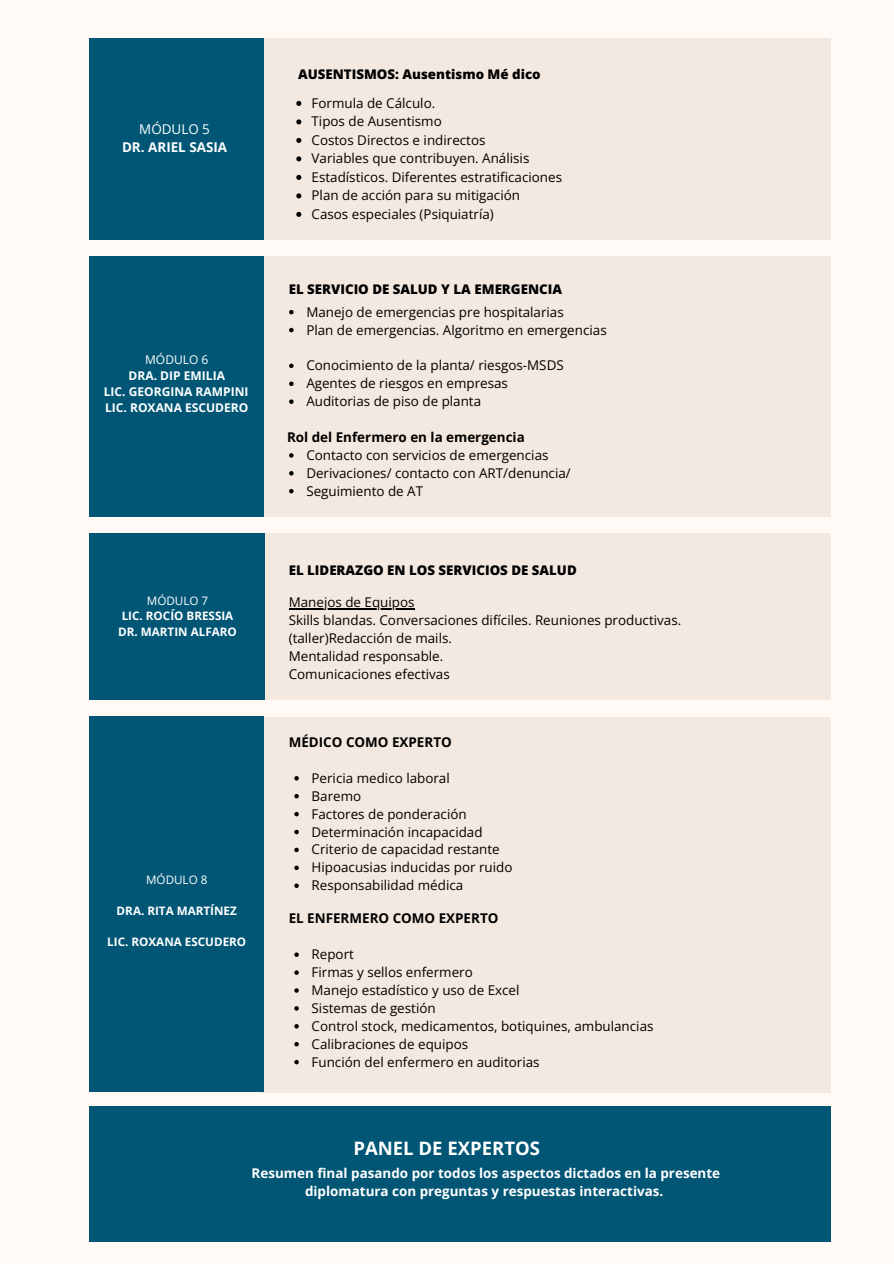
<style>
.page{position:relative;width:894px;height:1264px;background:#fff}
.page>*{position:absolute;margin:0;border:0;box-sizing:border-box;transform-origin:0 0}
.t1{font:700 18.45px "Open Sans";color:#fff}
.t2{font:700 13.5px/17.9px "Open Sans";color:#fff;text-align:center}
.t3{font:13.35px/17.9px "Open Sans";color:#000}
.t4{font:700 13.35px/17.9px "Open Sans";color:#fff;text-align:center}
.t5{font:800 13.35px "Open Sans";color:#000}
.t6{font:700 13.35px "Open Sans";color:#000}
.t7{font:700 12px "Open Sans";color:#fff}
.t8{font:12px "Open Sans";color:#fff}
.t9{font:700 11.7px "Open Sans";color:#fff}
.t10{font:11.7px "Open Sans";color:#fff}
.s1{font-weight:400}
</style>
<div class="page">
<div style="left:0;top:0;width:893px;height:1263px;background:#fffaf5"></div>
<div style="left:260px;top:38px;width:570px;height:201px;background:#f4e9e0"></div>
<div style="left:260px;top:256px;width:570px;height:261px;background:#f4e9e0"></div>
<div style="left:260px;top:534px;width:570px;height:166px;background:#f4e9e0"></div>
<div style="left:260px;top:717px;width:570px;height:375px;background:#f4e9e0"></div>
<div style="left:89px;top:38px;width:175px;height:201px;background:#015675"></div>
<div style="left:89px;top:256px;width:175px;height:261px;background:#015675"></div>
<div style="left:89px;top:534px;width:175px;height:166px;background:#015675"></div>
<div style="left:89px;top:717px;width:175px;height:374px;background:#015675"></div>
<div style="left:89px;top:1106px;width:741px;height:135px;background:#015675"></div>
<svg style="left:296px;top:101px;width:5px;height:5px"></svg>
<svg style="left:296px;top:119px;width:5px;height:5px"></svg>
<svg style="left:296px;top:138px;width:5px;height:5px"></svg>
<svg style="left:296px;top:156px;width:5px;height:5px"></svg>
<svg style="left:296px;top:175px;width:5px;height:5px"></svg>
<svg style="left:296px;top:193px;width:5px;height:5px"></svg>
<svg style="left:296px;top:212px;width:5px;height:5px"></svg>
<svg style="left:289px;top:310px;width:4px;height:4px"></svg>
<svg style="left:289px;top:328px;width:4px;height:4px"></svg>
<svg style="left:289px;top:363px;width:4px;height:5px"></svg>
<svg style="left:289px;top:381px;width:4px;height:5px"></svg>
<svg style="left:289px;top:399px;width:4px;height:5px"></svg>
<svg style="left:289px;top:453px;width:4px;height:4px"></svg>
<svg style="left:289px;top:471px;width:4px;height:4px"></svg>
<svg style="left:289px;top:489px;width:4px;height:4px"></svg>
<hr style="left:289px;top:608px;width:125px;height:1px;background:#000">
<svg style="left:294px;top:776px;width:5px;height:4px"></svg>
<svg style="left:294px;top:794px;width:5px;height:4px"></svg>
<svg style="left:294px;top:811px;width:5px;height:5px"></svg>
<svg style="left:294px;top:829px;width:5px;height:5px"></svg>
<svg style="left:294px;top:847px;width:5px;height:5px"></svg>
<svg style="left:294px;top:865px;width:5px;height:5px"></svg>
<svg style="left:294px;top:883px;width:5px;height:5px"></svg>
<svg style="left:294px;top:952px;width:5px;height:4px"></svg>
<svg style="left:294px;top:970px;width:5px;height:4px"></svg>
<svg style="left:294px;top:988px;width:5px;height:4px"></svg>
<svg style="left:294px;top:1006px;width:5px;height:4px"></svg>
<svg style="left:294px;top:1024px;width:5px;height:4px"></svg>
<svg style="left:294px;top:1042px;width:5px;height:4px"></svg>
<svg style="left:294px;top:1059px;width:5px;height:5px"></svg>
<p class="t2" style="left:122px;top:119px;width:107px"><span class="s1">MÓDULO 5<br></span>DR. ARIEL SASIA</p>
<p class="t8" style="left:145px;top:351px;width:65px">MÓDULO 6</p>
<p class="t7" style="left:129px;top:367px;width:98px">DRA. DIP EMILIA</p>
<p class="t7" style="left:104px;top:383px;width:146px">LIC. GEORGINA RAMPINI</p>
<p class="t7" style="left:105px;top:399px;width:145px">LIC. ROXANA ESCUDERO</p>
<p class="t10" style="left:147px;top:592px;width:63px">MÓDULO 7</p>
<p class="t9" style="left:122px;top:608px;width:113px">LIC. ROCÍO BRESSIA</p>
<p class="t9" style="left:118px;top:623px;width:120px">DR. MARTIN ALFARO</p>
<p class="t10" style="left:146px;top:871px;width:63px">MÓDULO 8</p>
<p class="t9" style="left:117px;top:902px;width:122px">DRA. RITA MARTÍNEZ</p>
<p class="t9" style="left:107px;top:934px;width:140px">LIC. ROXANA ESCUDERO</p>
<h3 class="t5" style="left:298px;top:65px;width:244px">AUSENTISMOS: Ausentismo Mé dico</h3>
<p class="t3" style="left:311px;top:93px;width:125px">Formula de Cálculo.</p>
<p class="t3" style="left:311px;top:112px;width:132px">Tipos de Ausentismo</p>
<p class="t3" style="left:311px;top:130px;width:175px">Costos Directos e indirectos</p>
<p class="t3" style="left:311px;top:149px;width:219px">Variables que contribuyen. Análisis</p>
<h4 class="t3" style="left:311px;top:167px;width:252px">Estadísticos. Diferentes estratificaciones</h4>
<p class="t3" style="left:311px;top:186px;width:210px">Plan de acción para su mitigación</p>
<p class="t3" style="left:311px;top:204px;width:184px">Casos especiales (Psiquiatría)</p>
<h4 class="t5" style="left:289px;top:280px;width:275px">EL SERVICIO DE SALUD Y LA EMERGENCIA</h4>
<p class="t3" style="left:306px;top:302px;width:259px">Manejo de emergencias pre hospitalarias</p>
<p class="t3" style="left:306px;top:320px;width:302px">Plan de emergencias. Algoritmo en emergencias</p>
<p class="t3" style="left:306px;top:356px;width:259px">Conocimiento de la planta/ riesgos-MSDS</p>
<p class="t3" style="left:306px;top:374px;width:203px">Agentes de riesgos en empresas</p>
<p class="t3" style="left:306px;top:392px;width:176px">Auditorias de piso de planta</p>
<h5 class="t6" style="left:287px;top:428px;width:239px">Rol del Enfermero en la emergencia</h5>
<p class="t3" style="left:306px;top:446px;width:244px">Contacto con servicios de emergencias</p>
<p class="t3" style="left:306px;top:463px;width:266px">Derivaciones/ contacto con ART/denuncia/</p>
<h6 class="t3" style="left:306px;top:481px;width:118px">Seguimiento de AT</h6>
<p class="t5" style="left:289px;top:561px;width:289px">EL LIDERAZGO EN LOS SERVICIOS DE SALUD</p>
<h6 class="t3" style="left:289px;top:593px;width:394px">Manejos de Equipos<br>Skills blandas. Conversaciones difíciles. Reuniones productivas. (taller)Redacción de mails.<br>Mentalidad responsable.</h6>
<h2 class="t3" style="left:289px;top:665px;width:162px">Comunicaciones efectivas</h2>
<p class="t6" style="left:289px;top:732px;width:164px">MÉDICO COMO EXPERTO</p>
<p class="t3" style="left:311px;top:768px;width:140px">Pericia medico laboral</p>
<p class="t3" style="left:311px;top:786px;width:51px">Baremo</p>
<p class="t3" style="left:311px;top:804px;width:156px">Factores de ponderación</p>
<p class="t3" style="left:311px;top:822px;width:172px">Determinación incapacidad</p>
<p class="t3" style="left:311px;top:840px;width:190px">Criterio de capacidad restante</p>
<p class="t3" style="left:311px;top:858px;width:202px">Hipoacusias inducidas por ruido</p>
<h2 class="t3" style="left:311px;top:876px;width:153px">Responsabilidad médica</h2>
<p class="t6" style="left:289px;top:909px;width:211px">EL ENFERMERO COMO EXPERTO</p>
<p class="t3" style="left:311px;top:945px;width:44px">Report</p>
<p class="t3" style="left:311px;top:962px;width:163px">Firmas y sellos enfermero</p>
<p class="t3" style="left:311px;top:980px;width:209px">Manejo estadístico y uso de Excel</p>
<p class="t3" style="left:311px;top:998px;width:126px">Sistemas de gestión</p>
<p class="t3" style="left:311px;top:1016px;width:343px">Control stock, medicamentos, botiquines, ambulancias</p>
<p class="t3" style="left:311px;top:1034px;width:158px">Calibraciones de equipos</p>
<h1 class="t3" style="left:311px;top:1052px;width:229px">Función del enfermero en auditorias</h1>
<p class="t1" style="left:353px;top:1135px;width:188px">PANEL DE EXPERTOS</p>
<p class="t4" style="left:251px;top:1163px;width:470px">Resumen final pasando por todos los aspectos dictados en la presente diplomatura con preguntas y respuestas interactivas.</p>
</div>
